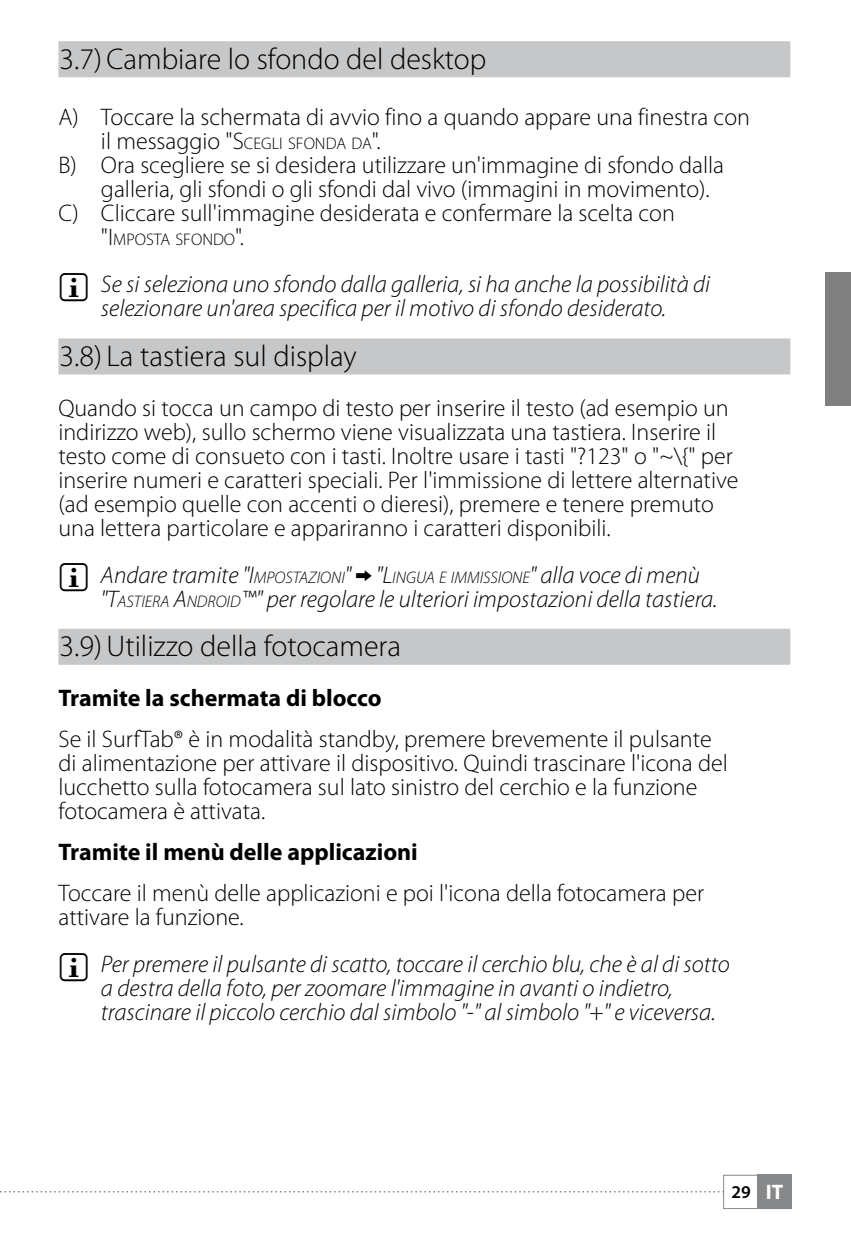
<style>
.page{position:relative;width:851px;height:1234px;background:#fff}
.page>*{position:absolute;margin:0;border:0;box-sizing:border-box;transform-origin:0 0}
.t1{font:300 30px "Myriad Pro";color:#000}
.t2{font:300 24px/24px "Myriad Pro";color:#000}
.t3{font:italic 300 24px/24px "Myriad Pro";color:#000}
.t4{font:700 24px "Myriad Pro";color:#000}
.t5{font:600 18px "Myriad Pro";color:#000}
.t6{font:300 16.8px "Myriad Pro";color:#000}
.s1{font-style:inherit}
.s2{font-size:16.8px}
.s3{font-size:24px}
.s4{font-style:normal}
.s5{font-weight:700;font-size:21px;color:#fff}
</style>
<div class="page">
<div style="left:757px;top:1174px;width:34px;height:34px;background:#87888a"></div>
<div style="left:723px;top:1174px;width:68px;height:34px;border:1px solid #87888a"></div>
<div style="left:825px;top:271px;width:25px;height:134px;background:#808080"></div>
<svg style="left:0;top:1191px;width:723px;height:1px"></svg>
<div style="left:58px;top:41px;width:732px;height:36px;background:#c6c7c8"></div>
<div style="left:58px;top:338px;width:732px;height:36px;background:#c6c7c8"></div>
<div style="left:58px;top:628px;width:732px;height:36px;background:#c6c7c8"></div>
<p class="t1" style="left:60px;top:42px;width:428px">3.7) Cambiare lo sfondo del desktop</p>
<p class="t2" style="left:58px;top:106px;width:693px">A) Toccare la schermata di avvio fino a quando appare una finestra con</p>
<p class="t2" style="left:101px;top:130px;width:281px">il messaggio "<span class="s1">S</span><span class="s2">CEGLI SFONDA DA</span>".</p>
<p class="t2" style="left:58px;top:154px;width:667px">B) Ora scegliere se si desidera utilizzare un'immagine di sfondo dalla</p>
<p class="t2" style="left:101px;top:178px;width:610px">galleria, gli sfondi o gli sfondi dal vivo (immagini in movimento).</p>
<p class="t2" style="left:58px;top:202px;width:618px">C) Cliccare sull'immagine desiderata e confermare la scelta con</p>
<p class="t6" style="left:101px;top:230px;width:145px"><span class="s3">"</span><span class="s3">I</span> MPOSTA SFONDO<span class="s3">".</span></p>
<p class="t3" style="left:101px;top:273px;width:610px">Se si seleziona uno sfondo dalla galleria, si ha anche la possibilità di selezionare un'area specifica per il motivo di sfondo desiderato.</p>
<p class="t1" style="left:60px;top:339px;width:298px">3.8) La tastiera sul display</p>
<p class="t2" style="left:58px;top:396px;width:681px">Quando si tocca un campo di testo per inserire il testo (ad esempio un indirizzo web), sullo schermo viene visualizzata una tastiera. Inserire il testo come di consueto con i tasti. Inoltre usare i tasti "<span class="s1">?123</span>" o "<span class="s1">~\{</span>" per inserire numeri e caratteri speciali. Per l'immissione di lettere alternative (ad esempio quelle con accenti o dieresi), premere e tenere premuto una lettera particolare e appariranno i caratteri disponibili.</p>
<p class="t3" style="left:101px;top:563px;width:618px">Andare tramite "<span class="s1">I</span><span class="s2">MPOSTAZIONI</span><span class="s1">"</span> "<span class="s1">L</span><span class="s2">INGUA E IMMISSIONE</span>" alla voce di menù "<span class="s1">T</span><span class="s2">ASTIERA</span> <span class="s1">A</span><span class="s2">NDROID</span><span class="s1">™</span>" per regolare le ulteriori impostazioni della tastiera.</p>
<p class="t1" style="left:60px;top:629px;width:343px">3.9)Utilizzo della fotocamera</p>
<p class="t4" style="left:58px;top:684px;width:324px">Tramite la schermata di blocco</p>
<p class="t2" style="left:58px;top:727px;width:670px">Se il SurfTab® è in modalità standby, premere brevemente il pulsante di alimentazione per attivare il dispositivo. Quindi trascinare l'icona del lucchetto sulla fotocamera sul lato sinistro del cerchio e la funzione fotocamera è attivata.</p>
<p class="t4" style="left:58px;top:838px;width:361px">Tramite il menù delle applicazioni</p>
<p class="t2" style="left:58px;top:881px;width:647px">Toccare il menù delle applicazioni e poi l'icona della fotocamera per attivare la funzione.</p>
<p class="t3" style="left:101px;top:952px;width:630px">Per premere il pulsante di scatto, toccare il cerchio blu, che è al di sotto a destra della foto, per zoomare l'immagine in avanti o indietro, trascinare il piccolo cerchio dal simbolo "<span class="s4">-</span>" al simbolo "<span class="s4">+</span>" e viceversa.</p>
<p class="t5" style="left:731px;top:1181px;width:53px">29 <span class="s5">IT</span></p>
</div>
